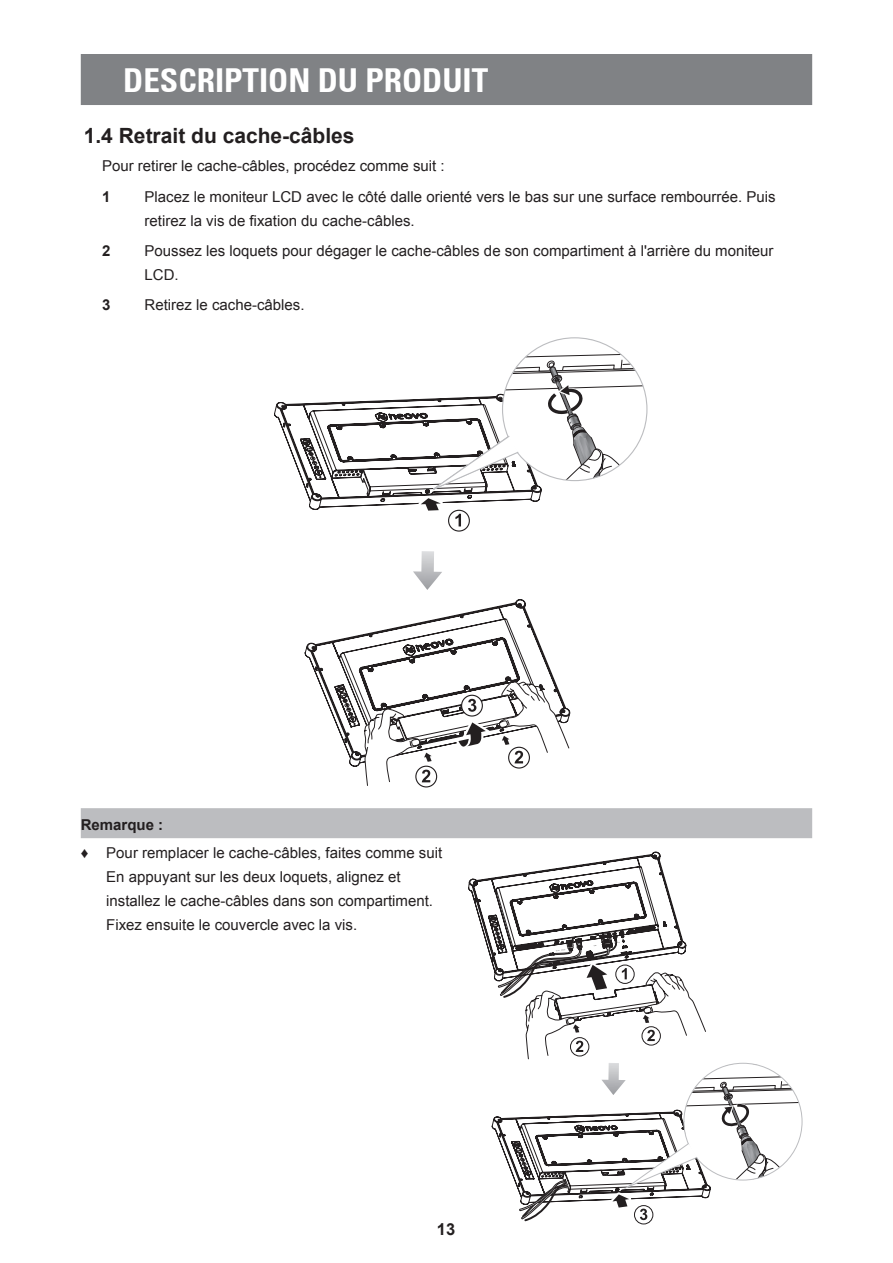
<style>
.page{position:relative;width:893px;height:1263px;background:#fff}
.page>*{position:absolute;margin:0;border:0;box-sizing:border-box;transform-origin:0 0}
.t1{font:700 condensed 33px "Univers 67";color:#fff}
.t2{font:700 21px "Arial";color:#231f20}
.t3{font:700 16.5px "Arial";color:#231f20}
.t4{font:15px/24px "Arial";color:#231f20}
.t5{font:700 15px "Arial";color:#231f20}
.s1{font-weight:700}
</style>
<div class="page">
<div style="left:81px;top:54px;width:731px;height:51px;background:#808285"></div>
<div style="left:415px;top:766px;width:22px;height:21px;border:1px solid #231f20;border-radius:50%"></div>
<svg style="left:274px;top:338px;width:373px;height:448px"></svg>
<div style="left:81px;top:808px;width:731px;height:30px;background:#bcbdc0"></div>
<div style="left:634px;top:1205px;width:19px;height:19px;border:1px solid #231f20;border-radius:50%"></div>
<svg style="left:469px;top:852px;width:333px;height:369px"></svg>
<h1 class="t1" style="left:123px;top:60px;width:366px">DESCRIPTION DU PRODUIT</h1>
<h2 class="t2" style="left:84px;top:121px;width:272px">1.4 Retrait du cache-câbles</h2>
<p class="t4" style="left:102px;top:154px;width:344px">Pour retirer le cache-câbles, procédez comme suit :</p>
<p class="t5" style="left:102px;top:186px;width:10px">1</p>
<p class="t4" style="left:145px;top:184px;width:633px">Placez le moniteur LCD avec le côté dalle orienté vers le bas sur une surface rembourrée. Puis retirez la vis de fixation du cache-câbles.</p>
<p class="t5" style="left:102px;top:240px;width:10px">2</p>
<p class="t4" style="left:145px;top:239px;width:631px">Poussez les loquets pour dégager le cache-câbles de son compartiment à l'arrière du moniteur<br>LCD.</p>
<p class="t5" style="left:102px;top:294px;width:10px">3</p>
<p class="t4" style="left:145px;top:293px;width:162px">Retirez le cache-câbles.</p>
<p class="t4" style="left:81px;top:810px;width:363px;line-height:28.2px"><span class="s1">Remarque :<br>♦</span> Pour remplacer le cache-câbles, faites comme suit</p>
<p class="t4" style="left:106px;top:865px;width:328px">En appuyant sur les deux loquets, alignez et installez le cache-câbles dans son compartiment.<br>Fixez ensuite le couvercle avec la vis.</p>
<p class="t3" style="left:437px;top:1217px;width:20px">13</p>
</div>
